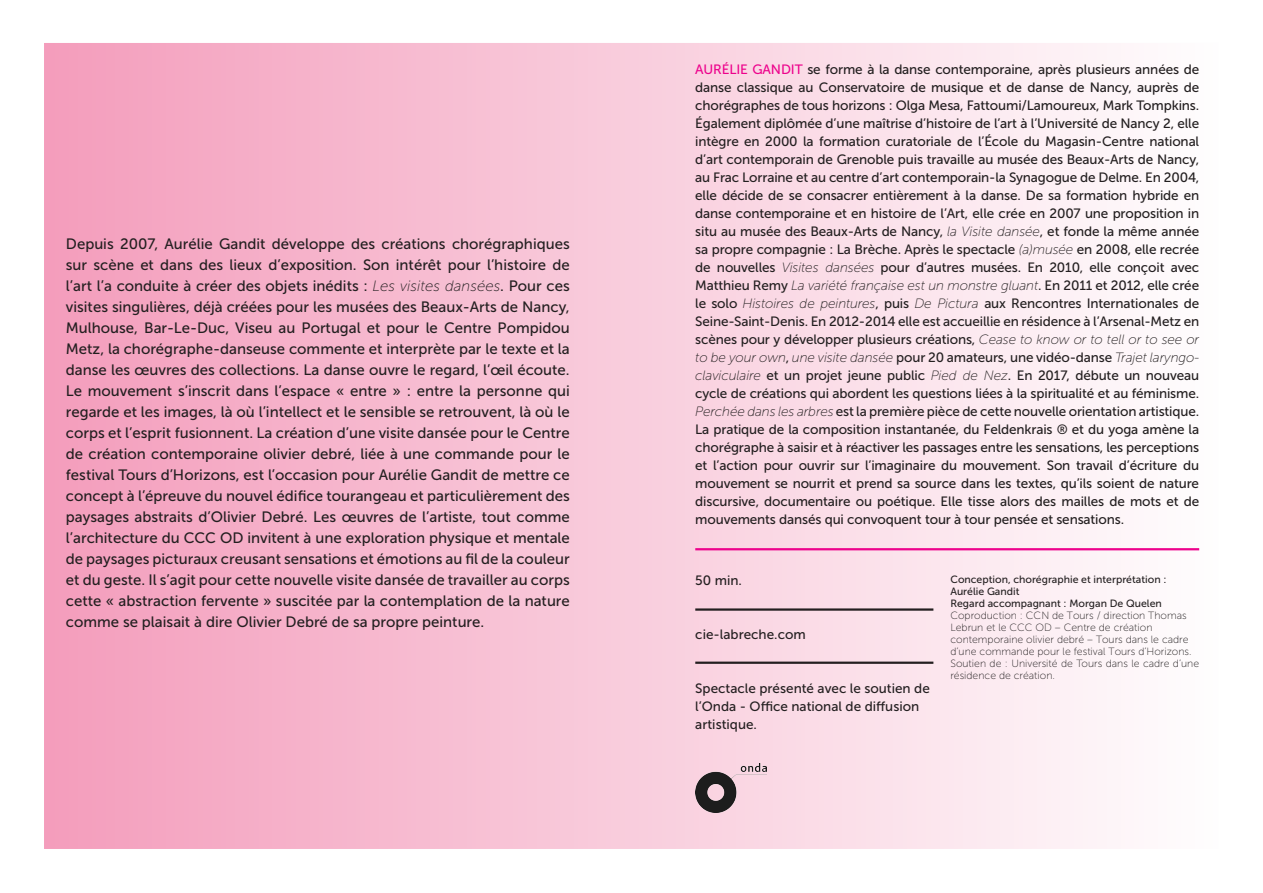
<style>
.page{position:relative;width:1263px;height:893px;background:#fff}
.page>*{position:absolute;margin:0;border:0;box-sizing:border-box;transform-origin:0 0}
.GRAND_TITRE{font:15px/21px "Museo Sans 500";color:#231f20;text-align:justify}
.Genres___calendrier{font:13.5px/18px "Museo Sans 500";color:#231f20;text-align:justify}
.Genres___calendrier-2{font:10.5px/12px "Museo Sans 100";color:#231f20}
.Genres___calendrier-3{font:10.5px "Museo Sans 500";color:#231f20}
.s1{font-family:"Museo Sans 100";font-style:italic}
.s2{color:#ed028c}
.s3{font-family:"Museo Sans 500"}
</style>
<div class="page">
<div style="left:43px;top:41px;width:1177px;height:809px;background:linear-gradient(to right,#f49dbc,#fefefe);border:2px solid #fff"></div>
<hr style="left:695px;top:608px;width:238px;height:3px;background:#231f20">
<hr style="left:695px;top:548px;width:504px;height:2px;background:#ed028c">
<hr style="left:695px;top:662px;width:238px;height:2px;background:#231f20">
<img style="left:695px;top:763px;width:71px;height:50px">
<p class="GRAND_TITRE" style="left:66px;top:233px;width:505px">Depuis 2007, Aurélie Gandit développe des créations chorégraphiques sur scène et dans des lieux d’exposition. Son intérêt pour l’histoire de l’art l’a conduite à créer des objets inédits : <span class="s1">Les visites dansées</span>. Pour ces visites singulières, déjà créées pour les musées des Beaux-Arts de Nancy, Mulhouse, Bar-Le-Duc, Viseu au Portugal et pour le Centre Pompidou Metz, la chorégraphe-danseuse commente et interprète par le texte et la danse les œuvres des collections. La danse ouvre le regard, l’œil écoute.<br>Le mouvement s’inscrit dans l’espace « entre » : entre la personne qui regarde et les images, là où l’intellect et le sensible se retrouvent, là où le corps et l’esprit fusionnent. La création d’une visite dansée pour le Centre de création contemporaine olivier debré, liée à une commande pour le festival Tours d’Horizons, est l’occasion pour Aurélie Gandit de mettre ce concept à l’épreuve du nouvel édifice tourangeau et particulièrement des paysages abstraits d’Olivier Debré. Les œuvres de l’artiste, tout comme l’architecture du CCC OD invitent à une exploration physique et mentale de paysages picturaux creusant sensations et émotions au fil de la couleur et du geste. Il s’agit pour cette nouvelle visite dansée de travailler au corps cette « abstraction fervente » suscitée par la contemplation de la nature comme se plaisait à dire Olivier Debré de sa propre peinture.</p>
<p class="Genres___calendrier" style="left:695px;top:60px;width:505px"><span class="s2">AURÉLIE GANDIT</span> se forme à la danse contemporaine, après plusieurs années de danse classique au Conservatoire de musique et de danse de Nancy, auprès de chorégraphes de tous horizons : Olga Mesa, Fattoumi/Lamoureux, Mark Tompkins.<br>Également diplômée d’une maîtrise d’histoire de l’art à l’Université de Nancy 2, elle intègre en 2000 la formation curatoriale de l’École du Magasin-Centre national d’art contemporain de Grenoble puis travaille au musée des Beaux-Arts de Nancy, au Frac Lorraine et au centre d’art contemporain-la Synagogue de Delme. En 2004, elle décide de se consacrer entièrement à la danse. De sa formation hybride en danse contemporaine et en histoire de l’Art, elle crée en 2007 une proposition in situ au musée des Beaux-Arts de Nancy, <span class="s1">la Visite dansée</span>, et fonde la même année sa propre compagnie : La Brèche. Après le spectacle <span class="s1">(a)musée</span> en 2008, elle recrée de nouvelles <span class="s1">Visites dansées</span> pour d’autres musées. En 2010, elle conçoit avec Matthieu Remy <span class="s1">La variété française est un monstre gluant</span>. En 2011 et 2012, elle crée le solo <span class="s1">Histoires de peintures</span>, puis <span class="s1">De Pictura</span> aux Rencontres Internationales de Seine-Saint-Denis. En 2012-2014 elle est accueillie en résidence à l’Arsenal-Metz en scènes pour y développer plusieurs créations, <span class="s1">Cease to know or to tell or to see or to be your own</span>, <span class="s1">une visite dansée</span> pour 20 amateurs, une vidéo-danse <span class="s1">Trajet laryngo&shy;claviculaire</span> et un projet jeune public <span class="s1">Pied de Nez</span>. En 2017, débute un nouveau cycle de créations qui abordent les questions liées à la spiritualité et au féminisme.<br><span class="s1">Perchée dans les arbres</span> est la première pièce de cette nouvelle orientation artistique.<br>La pratique de la composition instantanée, du Feldenkrais ® et du yoga amène la chorégraphe à saisir et à réactiver les passages entre les sensations, les perceptions et l’action pour ouvrir sur l’imaginaire du mouvement. Son travail d’écriture du mouvement se nourrit et prend sa source dans les textes, qu’ils soient de nature discursive, documentaire ou poétique. Elle tisse alors des mailles de mots et de mouvements dansés qui convoquent tour à tour pensée et sensations.</p>
<p class="Genres___calendrier" style="left:695px;top:572px;width:48px">50 min.</p>
<p class="Genres___calendrier" style="left:695px;top:626px;width:112px">cie-labreche.com</p>
<p class="Genres___calendrier" style="left:695px;top:680px;width:236px;text-align:left">Spectacle présenté avec le soutien de l’Onda - Office national de diffusion artistique.</p>
<p class="Genres___calendrier-3" style="left:950px;top:574px;width:217px">Conception, chorégraphie et interprétation :</p>
<p class="Genres___calendrier-3" style="left:950px;top:586px;width:71px">Aurélie Gandit</p>
<p class="Genres___calendrier-2" style="left:950px;top:597px;width:243px"><span class="s3">Regard accompagnant : Morgan De Quelen </span>Coproduction : CCN de Tours / direction Thomas Lebrun et le CCC OD – Centre de création contemporaine olivier debré – Tours dans le cadre d’une commande pour le festival Tours d’Horizons.</p>
<p class="Genres___calendrier-2" style="left:950px;top:657px;width:250px">Soutien de : Université de Tours dans le cadre d’une résidence de création.</p>
</div>
